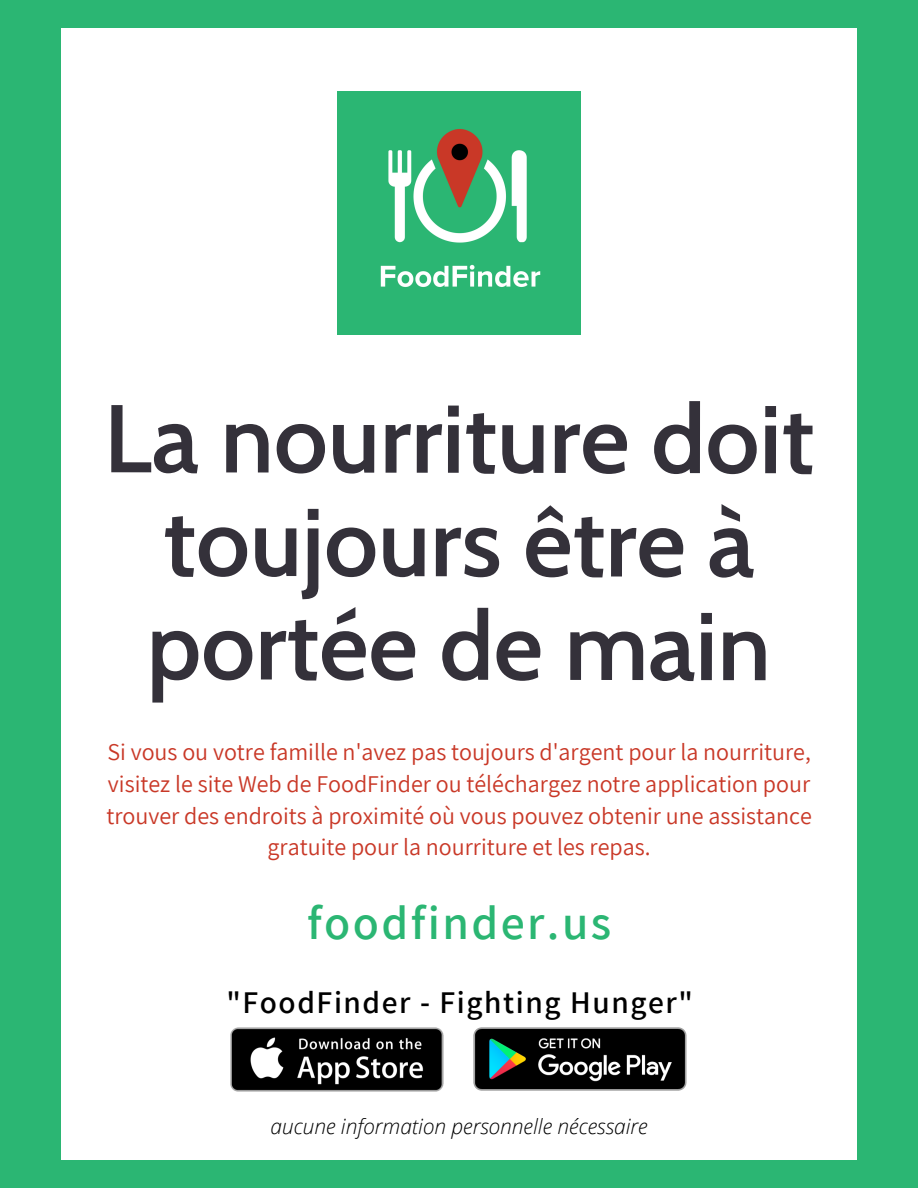
<style>
.page{position:relative;width:918px;height:1188px;background:#2bb673}
.page>*{position:absolute;margin:0;border:0;box-sizing:border-box;transform-origin:0 0}
.t1{font:600 96px/103.5px "Cabin";color:#34313a;text-align:center}
.t2{font:600 48px "Assistant";letter-spacing:.05em;color:#2bb673}
.t3{font:600 31.5px "Assistant";letter-spacing:.05em;color:#000}
.t4{font:24px/31.8px "Assistant";color:#c93827;text-align:center}
.t5{font:italic 300 20.85px "Open Sans";color:#000}
</style>
<div class="page">
<div style="left:61px;top:28px;width:796px;height:1132px;background:#fff"></div>
<img style="left:338px;top:92px;width:243px;height:243px">
<img style="left:230px;top:1027px;width:457px;height:65px">
<p class="t1" style="left:104px;top:387px;width:712px">La nourriture doit toujours être à portée de main</p>
<p class="t4" style="left:106px;top:735px;width:707px">Si vous ou votre famille n'avez pas toujours d'argent pour la nourriture, visitez le site Web de FoodFinder ou téléchargez notre application pour trouver des endroits à proximité où vous pouvez obtenir une assistance gratuite pour la nourriture et les repas.</p>
<p class="t2" style="left:307px;top:890px;width:306px">foodfinder.us</p>
<p class="t3" style="left:226px;top:981px;width:468px">"FoodFinder - Fighting Hunger"</p>
<p class="t5" style="left:270px;top:1112px;width:379px">aucune information personnelle nécessaire</p>
</div>
